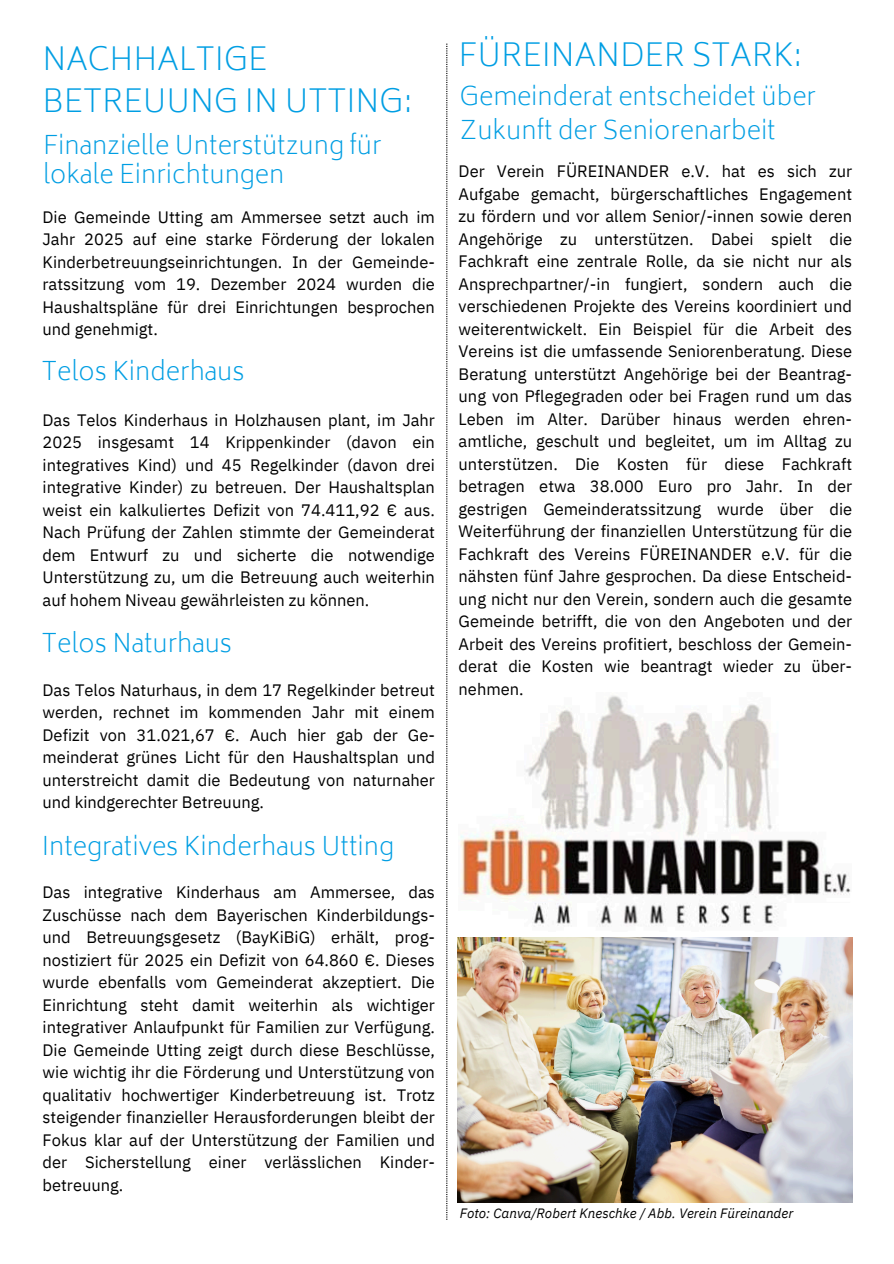
<style>
.page{position:relative;width:894px;height:1264px;background:#fff}
.page>*{position:absolute;margin:0;border:0;box-sizing:border-box;transform-origin:0 0}
.t1{font:200 30.9px/42.8px "Biryani";color:#009ee3}
.t2{font:200 24.9px/29.2px "Biryani";color:#009ee3}
.t3{font:16.5px/22.5px "IBM Plex Sans";color:#000;text-align:justify}
.t4{font:italic 13.5px "IBM Plex Sans";color:#000}
</style>
<div class="page">
<svg style="left:446px;top:44px;width:1px;height:1175px"></svg>
<img style="left:460px;top:695px;width:391px;height:232px">
<img style="left:457px;top:937px;width:395px;height:265px">
<h1 class="t1" style="left:43px;top:37px;width:371px">NACHHALTIGE<br>BETREUUNG IN UTTING:</h1>
<h2 class="t2" style="left:43px;top:131px;width:340px">Finanzielle Unterstützung für lokale Einrichtungen</h2>
<h3 class="t3" style="left:43px;top:205px;width:394px">Die Gemeinde Utting am Ammersee setzt auch im Jahr 2025 auf eine starke Förderung der lokalen Kinderbetreuungseinrichtungen. In der Gemeinde&shy;ratssitzung vom 19. Dezember 2024 wurden die Haushaltspläne für drei Einrichtungen besprochen und genehmigt.</h3>
<h2 class="t2" style="left:42px;top:356px;width:204px">Telos Kinderhaus</h2>
<h3 class="t3" style="left:43px;top:408px;width:394px">Das Telos Kinderhaus in Holzhausen plant, im Jahr 2025 insgesamt 14 Krippenkinder (davon ein integratives Kind) und 45 Regelkinder (davon drei integrative Kinder) zu betreuen. Der Haushaltsplan weist ein kalkuliertes Defizit von 74.411,92 € aus.<br>Nach Prüfung der Zahlen stimmte der Gemeinderat dem Entwurf zu und sicherte die notwendige Unterstützung zu, um die Betreuung auch weiterhin auf hohem Niveau gewährleisten zu können.</h3>
<h2 class="t2" style="left:42px;top:628px;width:192px">Telos Naturhaus</h2>
<h3 class="t3" style="left:43px;top:678px;width:394px">Das Telos Naturhaus, in dem 17 Regelkinder betreut werden, rechnet im kommenden Jahr mit einem Defizit von 31.021,67 €. Auch hier gab der Ge&shy;meinderat grünes Licht für den Haushaltsplan und unterstreicht damit die Bedeutung von naturnaher und kindgerechter Betreuung.</h3>
<h2 class="t2" style="left:42px;top:832px;width:353px">Integratives Kinderhaus Utting</h2>
<p class="t3" style="left:43px;top:880px;width:394px">Das integrative Kinderhaus am Ammersee, das Zuschüsse nach dem Bayerischen Kinderbildungs&shy;und Betreuungsgesetz (BayKiBiG) erhält, prog&shy;nostiziert für 2025 ein Defizit von 64.860 €. Dieses wurde ebenfalls vom Gemeinderat akzeptiert. Die Einrichtung steht damit weiterhin als wichtiger integrativer Anlaufpunkt für Familien zur Verfügung.<br>Die Gemeinde Utting zeigt durch diese Beschlüsse, wie wichtig ihr die Förderung und Unterstützung von qualitativ hochwertiger Kinderbetreuung ist. Trotz steigender finanzieller Herausforderungen bleibt der Fokus klar auf der Unterstützung der Familien und der Sicherstellung einer verlässlichen Kinder&shy;betreuung.</p>
<h1 class="t1" style="left:458px;top:34px;width:345px">FÜREINANDER STARK:</h1>
<h2 class="t2" style="left:459px;top:80px;width:358px;line-height:33.8px">Gemeinderat entscheidet über<br>Zukunft der Seniorenarbeit</h2>
<p class="t3" style="left:458px;top:160px;width:395px">Der Verein FÜREINANDER e.V. hat es sich zur Aufgabe gemacht, bürgerschaftliches Engagement zu fördern und vor allem Senior/-innen sowie deren Angehörige zu unterstützen. Dabei spielt die Fachkraft eine zentrale Rolle, da sie nicht nur als Ansprechpartner/-in fungiert, sondern auch die verschiedenen Projekte des Vereins koordiniert und weiterentwickelt. Ein Beispiel für die Arbeit des Vereins ist die umfassende Seniorenberatung. Diese Beratung unterstützt Angehörige bei der Beantrag&shy;ung von Pflegegraden oder bei Fragen rund um das Leben im Alter. Darüber hinaus werden ehren&shy;amtliche, geschult und begleitet, um im Alltag zu unterstützen. Die Kosten für diese Fachkraft betragen etwa 38.000 Euro pro Jahr. In der gestrigen Gemeinderatssitzung wurde über die Weiterführung der finanziellen Unterstützung für die Fachkraft des Vereins FÜREINANDER e.V. für die nähsten fünf Jahre gesprochen. Da diese Entscheid&shy;ung nicht nur den Verein, sondern auch die gesamte Gemeinde betrifft, die von den Angeboten und der Arbeit des Vereins profitiert, beschloss der Gemein&shy;derat die Kosten wie beantragt wieder zu über&shy;nehmen.</p>
<p class="t4" style="left:459px;top:1204px;width:335px">Foto: Canva/Robert Kneschke / Abb. Verein Füreinander</p>
</div>
